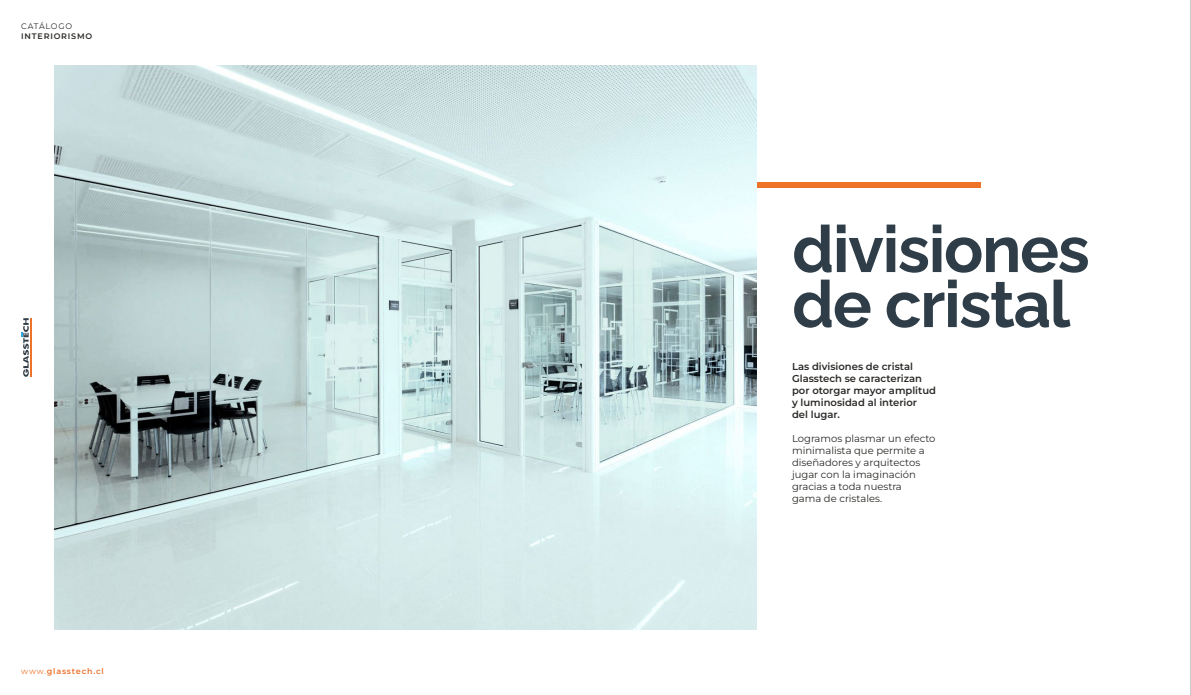
<style>
.page{position:relative;width:1191px;height:695px;background:#fff}
.page>*{position:absolute;margin:0;border:0;box-sizing:border-box;transform-origin:0 0}
.t1{font:700 65px/55px "Raleway";letter-spacing:-.02em;color:#2e3d48}
.t2{font:10px/12px "Montserrat";color:#2c2a27}
.t3{font:600 10px/12px "Montserrat";color:#2c2a27}
.t4{font:600 8px "Montserrat";letter-spacing:.1em;color:#ed732c}
.t5{font:600 8px "Montserrat";letter-spacing:.1em;color:#2c2a27}
.t6{font:8px "Montserrat";letter-spacing:.085em;color:#2c2a27}
.s1{font-weight:400}
</style>
<div class="page">
<svg style="left:21px;top:318px;width:8px;height:59px"></svg>
<hr style="left:30px;top:318px;width:1px;height:59px;background:#ee732a">
<hr style="left:1190px;top:0;width:1px;height:694px;background:#9d9d9c">
<div style="left:512px;top:182px;width:468px;height:6px;background:#ee7328"></div>
<img style="left:54px;top:66px;width:702px;height:563px">
<p class="t6" style="left:21px;top:21px;width:52px">CATÁLOGO</p>
<p class="t5" style="left:21px;top:30px;width:72px">INTERIORISMO</p>
<p class="t4" style="left:21px;top:665px;width:84px"><span class="s1">www.</span>glasstech.cl</p>
<h1 class="t1" style="left:792px;top:214px;width:299px">divisiones de cristal</h1>
<p class="t3" style="left:792px;top:360px;width:145px">Las divisiones de cristal<br>Glasstech se caracterizan por otorgar mayor amplitud y luminosidad al interior<br>del lugar.</p>
<p class="t2" style="left:792px;top:432px;width:145px">Logramos plasmar un efecto minimalista que permite a diseñadores y arquitectos jugar con la imaginación gracias a toda nuestra<br>gama de cristales.</p>
</div>
